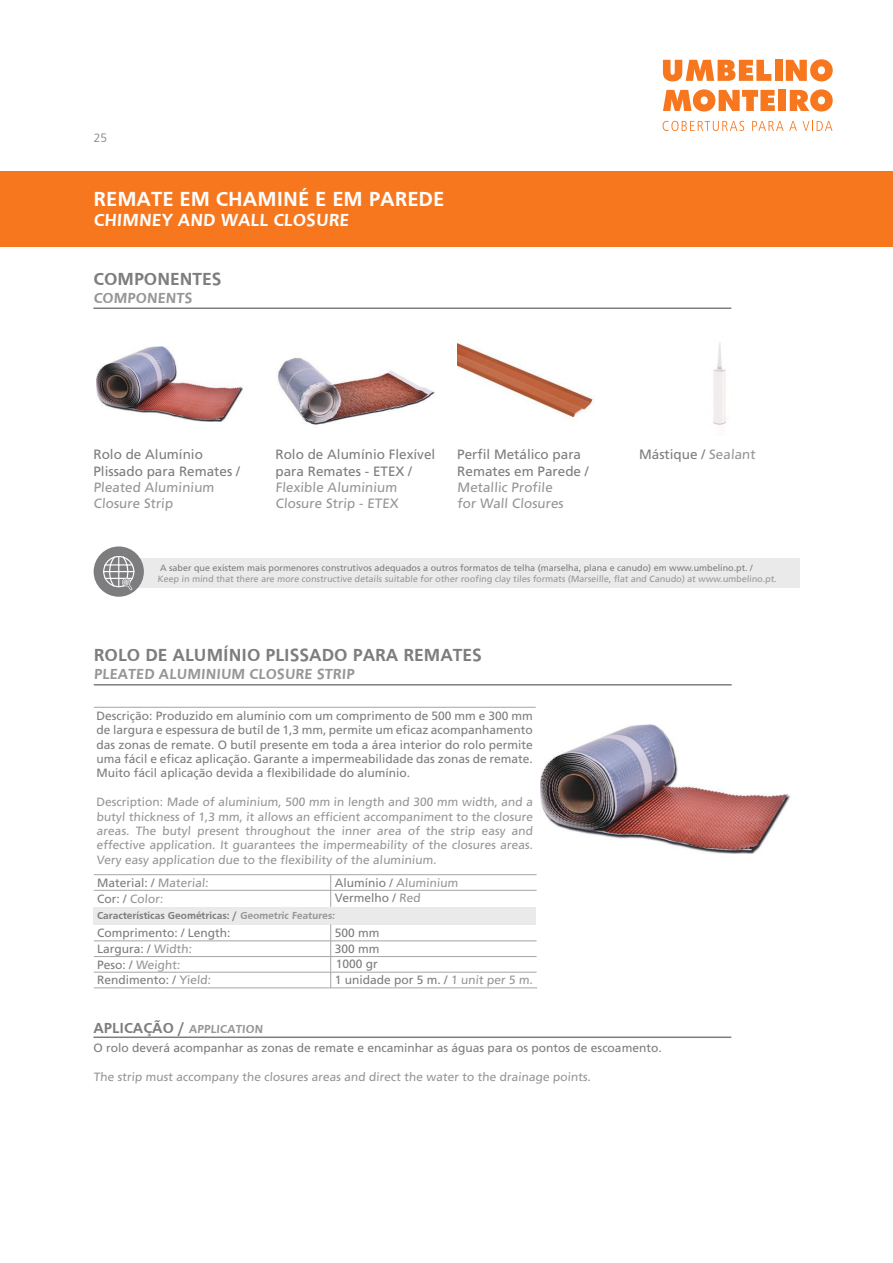
<style>
.page{position:relative;width:893px;height:1263px;background:#fff}
.page>*{position:absolute;margin:0;border:0;box-sizing:border-box;transform-origin:0 0}
.t1{font:700 21px "Frutiger";color:#fff}
.t2{font:700 18px "Frutiger";color:#7d7c7e}
.t3{font:700 18px "Frutiger";color:#fff}
.t4{font:700 15px "Frutiger";color:#969698}
.t5{font:13.5px/16.2px "Frutiger";color:#7d7c7e}
.t6{font:13.5px/16.2px "Frutiger";color:#969698}
.t7{font:12px/14.4px "Frutiger";color:#7d7c7e}
.t8{font:12px/14.4px "Frutiger";color:#969698;text-align:justify}
.t9{font:300 12px "Frutiger";color:#7d7c7e}
.t10{font:700 10.5px "Frutiger";color:#7d7c7e}
.t11{font:9px "Frutiger";color:#969698}
.t12{font:9px "Frutiger";color:#7d7c7e}
.s1{color:#969698}
.s2{color:#7d7c7e}
.s3{font-weight:700;font-size:15px}
.s4{font-weight:700;color:#969698}
</style>
<div class="page">
<div style="left:0;top:171px;width:893px;height:76px;background:#f7771f"></div>
<svg style="left:663px;top:60px;width:108px;height:21px"></svg>
<div style="left:775px;top:60px;width:7px;height:21px;background:#f7771f"></div>
<svg style="left:786px;top:59px;width:47px;height:22px"></svg>
<svg style="left:663px;top:89px;width:112px;height:23px"></svg>
<div style="left:778px;top:90px;width:8px;height:21px;background:#f7771f"></div>
<svg style="left:790px;top:89px;width:43px;height:23px"></svg>
<svg style="left:663px;top:121px;width:81px;height:10px"></svg>
<svg style="left:752px;top:121px;width:80px;height:10px"></svg>
<hr style="left:93px;top:307px;width:638px;height:2px;background:#7d7c7e">
<img style="left:277px;top:357px;width:158px;height:68px">
<img style="left:457px;top:343px;width:138px;height:75px">
<img style="left:97px;top:346px;width:147px;height:76px">
<img style="left:713px;top:342px;width:13px;height:83px">
<img style="left:540px;top:724px;width:251px;height:130px">
<hr style="left:94px;top:684px;width:638px;height:1px;background:#7d7c7e">
<hr style="left:93px;top:1036px;width:638px;height:2px;background:#7d7c7e">
<hr style="left:94px;top:707px;width:442px;height:1px;background:#aaaaac">
<div style="left:119px;top:558px;width:680px;height:30px;background:#ebeaea"></div>
<div style="left:94px;top:546px;width:50px;height:51px;background:#7d7c7e;border-radius:50%"></div>
<svg style="left:103px;top:556px;width:31px;height:34px"></svg>
<div style="left:94px;top:907px;width:442px;height:18px;background:#ebeaea"></div>
<hr style="left:330px;top:875px;width:1px;height:32px;background:#aaaaac">
<hr style="left:330px;top:925px;width:1px;height:63px;background:#aaaaac">
<hr style="left:94px;top:890px;width:443px;height:1px;background:#aaaaac">
<hr style="left:94px;top:940px;width:443px;height:1px;background:#aaaaac">
<hr style="left:94px;top:956px;width:443px;height:1px;background:#aaaaac">
<hr style="left:94px;top:987px;width:443px;height:1px;background:#aaaaac">
<hr style="left:94px;top:972px;width:443px;height:1px;background:#aaaaac">
<hr style="left:94px;top:874px;width:443px;height:1px;background:#aaaaac">
<p class="t9" style="left:94px;top:131px;width:15px">25</p>
<h1 class="t1" style="left:94px;top:186px;width:352px">REMATE EM CHAMINÉ E EM PAREDE</h1>
<h2 class="t3" style="left:94px;top:210px;width:258px">CHIMNEY AND WALL CLOSURE</h2>
<h2 class="t2" style="left:93px;top:268px;width:130px">COMPONENTES</h2>
<p class="t4" style="left:93px;top:289px;width:101px">COMPONENTS</p>
<p class="t5" style="left:93px;top:446px;width:148px">Rolo de Alumínio<br>Plissado para Remates /</p>
<p class="t6" style="left:93px;top:479px;width:123px">Pleated Aluminium<br>Closure Strip</p>
<p class="t5" style="left:275px;top:446px;width:161px">Rolo de Alumínio Flexível para Remates - ETEX /</p>
<p class="t6" style="left:275px;top:479px;width:126px">Flexible Aluminium<br>Closure Strip - ETEX</p>
<p class="t5" style="left:457px;top:446px;width:133px">Perfil Metálico para<br>Remates em Parede /</p>
<p class="t6" style="left:457px;top:479px;width:109px">Metallic Profile for Wall Closures</p>
<p class="t5" style="left:639px;top:446px;width:119px">Mástique / <span class="s1">Sealant</span></p>
<p class="t12" style="left:160px;top:563px;width:594px">A saber que existem mais pormenores construtivos adequados a outros formatos de telha (marselha, plana e canudo) em www.umbelino.pt. /</p>
<p class="t11" style="left:158px;top:573px;width:621px">Keep in mind that there are more constructive details suitable for other roofing clay tiles formats (Marseille, flat and Canudo) at www.umbelino.pt.</p>
<h2 class="t2" style="left:94px;top:645px;width:390px">ROLO DE ALUMÍNIO PLISSADO PARA REMATES</h2>
<p class="t4" style="left:94px;top:665px;width:263px">PLEATED ALUMINIUM CLOSURE STRIP</p>
<p class="t7" style="left:97px;top:708px;width:438px;text-align:justify">Descrição: Produzido em alumínio com um comprimento de 500 mm e 300 mm de largura e espessura de butíl de 1,3 mm, permite um eficaz acompanhamento das zonas de remate. O butíl presente em toda a área interior do rolo permite uma fácil e eficaz aplicação. Garante a impermeabilidade das zonas de remate.<br>Muito fácil aplicação devida a flexibilidade do alumínio.</p>
<p class="t8" style="left:97px;top:795px;width:439px">Description: Made of aluminium, 500 mm in length and 300 mm width, and a butyl thickness of 1,3 mm, it allows an efficient accompaniment to the closure areas. The butyl present throughout the inner area of the strip easy and effective application. It guarantees the impermeability of the closures areas.<br>Very easy application due to the flexibility of the aluminium.</p>
<p class="t7" style="left:97px;top:875px;width:114px">Material: / <span class="s1">Material:</span></p>
<p class="t7" style="left:335px;top:875px;width:126px;line-height:15.6px">Alumínio / <span class="s1">Aluminium<br></span>Vermelho / <span class="s1">Red</span></p>
<p class="t7" style="left:335px;top:924px;width:46px;line-height:16.2px">500 mm<br>300 mm</p>
<p class="t7" style="left:335px;top:973px;width:201px">1 unidade por 5 m. / <span class="s1">1 unit per 5 m.</span></p>
<p class="t8" style="left:97px;top:891px;width:68px"><span class="s2">Cor: /</span> Color:</p>
<p class="t10" style="left:97px;top:910px;width:240px">Características Geométricas: / <span class="s1">Geometric Features:</span></p>
<p class="t7" style="left:97px;top:924px;width:135px;line-height:16.2px">Comprimento: / Length:<br>Largura: / <span class="s1">Width:</span></p>
<p class="t7" style="left:97px;top:973px;width:116px">Rendimento: / <span class="s1">Yield:</span></p>
<p class="t7" style="left:336px;top:957px;width:44px">1000 gr</p>
<p class="t8" style="left:97px;top:957px;width:85px"><span class="s2">Peso: /</span> Weight:</p>
<p class="t7" style="left:93px;top:1018px;width:570px;line-height:19.8px"><span class="s3">APLICAÇÃO /</span> <span class="s4">APPLICATION<br></span>O rolo deverá acompanhar as zonas de remate e encaminhar as águas para os pontos de escoamento.</p>
<p class="t8" style="left:93px;top:1070px;width:500px">The strip must accompany the closures areas and direct the water to the drainage points.</p>
</div>
